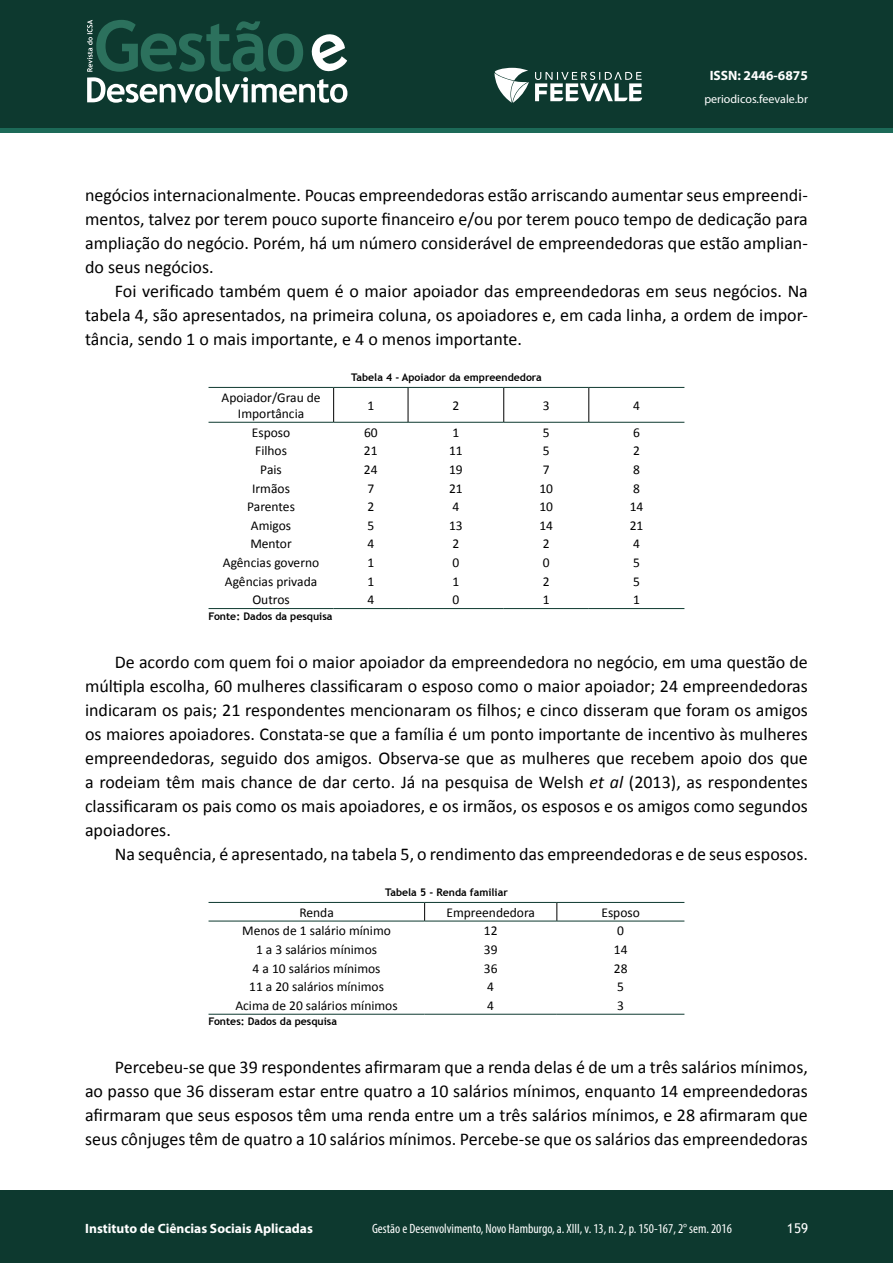
<style>
.page{position:relative;width:893px;height:1263px;background:#fff}
.page>*{position:absolute;margin:0;border:0;box-sizing:border-box;transform-origin:0 0}
.t1{font:18px/24px "Calibri";color:#000;text-align:justify}
.t2{font:13.5px/16.2px "Calibri";color:#000;text-align:center}
.t3{font:condensed 13.5px "Myriad Pro";color:#fff}
.t4{font:700 13.5px "Myriad Pro";color:#fff}
.t5{font:13.5px "Trebuchet MS";color:#fff}
.t6{font:12px "Myriad Pro";color:#fff}
.t7{font:700 10.5px "Trebuchet MS";color:#000}
.s1{font-style:italic}
</style>
<div class="page">
<div style="left:0;top:0;width:893px;height:129px;background:#0d392f"></div>
<svg style="left:87px;top:20px;width:260px;height:83px"></svg>
<div style="left:0;top:1193px;width:893px;height:70px;background:#0d392f"></div>
<div style="left:0;top:1190px;width:893px;height:5px;background:#0d392f"></div>
<hr style="left:0;top:129px;width:893px;height:4px;background:#1c6a58">
<svg style="left:494px;top:68px;width:35px;height:35px"></svg>
<svg style="left:535px;top:72px;width:107px;height:29px"></svg>
<hr style="left:333px;top:388px;width:1px;height:34px;background:#000">
<hr style="left:408px;top:388px;width:1px;height:34px;background:#000">
<hr style="left:503px;top:388px;width:1px;height:34px;background:#000">
<hr style="left:588px;top:388px;width:1px;height:34px;background:#000">
<hr style="left:209px;top:387px;width:125px;height:1px;background:#0d392f">
<hr style="left:334px;top:387px;width:74px;height:1px;background:#0d392f">
<hr style="left:408px;top:387px;width:96px;height:1px;background:#0d392f">
<hr style="left:504px;top:387px;width:85px;height:1px;background:#0d392f">
<hr style="left:589px;top:387px;width:95px;height:1px;background:#0d392f">
<hr style="left:209px;top:422px;width:125px;height:1px;background:#0d392f">
<hr style="left:334px;top:422px;width:74px;height:1px;background:#0d392f">
<hr style="left:408px;top:422px;width:96px;height:1px;background:#0d392f">
<hr style="left:504px;top:422px;width:85px;height:1px;background:#0d392f">
<hr style="left:589px;top:422px;width:95px;height:1px;background:#0d392f">
<hr style="left:209px;top:608px;width:125px;height:1px;background:#0d392f">
<hr style="left:334px;top:608px;width:74px;height:1px;background:#0d392f">
<hr style="left:408px;top:608px;width:96px;height:1px;background:#0d392f">
<hr style="left:504px;top:608px;width:85px;height:1px;background:#0d392f">
<hr style="left:589px;top:608px;width:95px;height:1px;background:#0d392f">
<svg style="left:424px;top:903px;width:1px;height:18px"></svg>
<svg style="left:556px;top:903px;width:1px;height:18px"></svg>
<hr style="left:209px;top:1014px;width:216px;height:1px;background:#0d392f">
<hr style="left:425px;top:1014px;width:132px;height:1px;background:#0d392f">
<hr style="left:557px;top:1014px;width:127px;height:1px;background:#0d392f">
<hr style="left:209px;top:902px;width:216px;height:1px;background:#0d392f">
<hr style="left:425px;top:902px;width:132px;height:1px;background:#0d392f">
<hr style="left:557px;top:902px;width:127px;height:1px;background:#0d392f">
<hr style="left:209px;top:921px;width:216px;height:1px;background:#0d392f">
<hr style="left:425px;top:921px;width:132px;height:1px;background:#0d392f">
<hr style="left:557px;top:921px;width:127px;height:1px;background:#0d392f">
<p class="t4" style="left:710px;top:67px;width:100px">ISSN: 2446-6875</p>
<p class="t6" style="left:704px;top:91px;width:105px">periodicos.feevale.br</p>
<p class="t1" style="left:85px;top:183px;width:724px">negócios internacionalmente. Poucas empreendedoras estão arriscando aumentar seus empreendi&shy;mentos, talvez por terem pouco suporte financeiro e/ou por terem pouco tempo de dedicação para ampliação do negócio. Porém, há um número considerável de empreendedoras que estão amplian&shy;do seus negócios.</p>
<p class="t1" style="left:85px;top:279px;width:724px;text-indent:30px">Foi verificado também quem é o maior apoiador das empreendedoras em seus negócios. Na tabela 4, são apresentados, na primeira coluna, os apoiadores e, em cada linha, a ordem de impor&shy;tância, sendo 1 o mais importante, e 4 o menos importante.</p>
<p class="t7" style="left:351px;top:371px;width:192px">Tabela 4 - Apoiador da empreendedora</p>
<p class="t2" style="left:222px;top:389px;width:101px">Apoiador/Grau de<br>Importância</p>
<p class="t2" style="left:367px;top:397px;width:8px">1</p>
<p class="t2" style="left:452px;top:397px;width:8px">2</p>
<p class="t2" style="left:543px;top:397px;width:8px">3</p>
<p class="t2" style="left:633px;top:397px;width:8px">4</p>
<p class="t2" style="left:252px;top:424px;width:40px">Esposo</p>
<p class="t2" style="left:364px;top:424px;width:15px">60</p>
<p class="t2" style="left:452px;top:424px;width:8px">1</p>
<p class="t2" style="left:543px;top:424px;width:8px">5</p>
<p class="t2" style="left:633px;top:424px;width:8px">6</p>
<p class="t2" style="left:255px;top:443px;width:33px">Filhos</p>
<p class="t2" style="left:364px;top:443px;width:15px">21</p>
<p class="t2" style="left:449px;top:443px;width:15px">11</p>
<p class="t2" style="left:543px;top:443px;width:8px">5</p>
<p class="t2" style="left:633px;top:443px;width:8px">2</p>
<p class="t2" style="left:260px;top:461px;width:23px">Pais</p>
<p class="t2" style="left:364px;top:461px;width:15px">24</p>
<p class="t2" style="left:449px;top:461px;width:15px">19</p>
<p class="t2" style="left:543px;top:461px;width:8px">7</p>
<p class="t2" style="left:633px;top:461px;width:8px">8</p>
<p class="t2" style="left:252px;top:480px;width:39px">Irmãos</p>
<p class="t2" style="left:367px;top:480px;width:8px">7</p>
<p class="t2" style="left:449px;top:480px;width:15px">21</p>
<p class="t2" style="left:539px;top:480px;width:15px">10</p>
<p class="t2" style="left:633px;top:480px;width:8px">8</p>
<p class="t2" style="left:247px;top:499px;width:49px">Parentes</p>
<p class="t2" style="left:367px;top:499px;width:8px">2</p>
<p class="t2" style="left:452px;top:499px;width:8px">4</p>
<p class="t2" style="left:539px;top:499px;width:15px">10</p>
<p class="t2" style="left:630px;top:499px;width:15px">14</p>
<p class="t2" style="left:251px;top:517px;width:42px">Amigos</p>
<p class="t2" style="left:367px;top:517px;width:8px">5</p>
<p class="t2" style="left:449px;top:517px;width:15px">13</p>
<p class="t2" style="left:539px;top:517px;width:15px">14</p>
<p class="t2" style="left:630px;top:517px;width:15px">21</p>
<p class="t2" style="left:250px;top:536px;width:43px">Mentor</p>
<p class="t2" style="left:367px;top:536px;width:8px">4</p>
<p class="t2" style="left:452px;top:536px;width:8px">2</p>
<p class="t2" style="left:543px;top:536px;width:8px">2</p>
<p class="t2" style="left:633px;top:536px;width:8px">4</p>
<p class="t2" style="left:223px;top:554px;width:98px">Agências governo</p>
<p class="t2" style="left:367px;top:554px;width:8px">1</p>
<p class="t2" style="left:452px;top:554px;width:8px">0</p>
<p class="t2" style="left:543px;top:554px;width:8px">0</p>
<p class="t2" style="left:633px;top:554px;width:8px">5</p>
<p class="t2" style="left:225px;top:573px;width:94px">Agências privada</p>
<p class="t2" style="left:367px;top:573px;width:8px">1</p>
<p class="t2" style="left:452px;top:573px;width:8px">1</p>
<p class="t2" style="left:543px;top:573px;width:8px">2</p>
<p class="t2" style="left:633px;top:573px;width:8px">5</p>
<p class="t2" style="left:252px;top:592px;width:39px">Outros</p>
<p class="t2" style="left:367px;top:592px;width:8px">4</p>
<p class="t2" style="left:452px;top:592px;width:8px">0</p>
<p class="t2" style="left:543px;top:592px;width:8px">1</p>
<p class="t2" style="left:633px;top:592px;width:8px">1</p>
<p class="t7" style="left:208px;top:609px;width:126px">Fonte: Dados da pesquisa</p>
<p class="t1" style="left:85px;top:650px;width:724px;text-indent:30px">De acordo com quem foi o maior apoiador da empreendedora no negócio, em uma questão de múltipla escolha, 60 mulheres classificaram o esposo como o maior apoiador; 24 empreendedoras indicaram os pais; 21 respondentes mencionaram os filhos; e cinco disseram que foram os amigos os maiores apoiadores. Constata-se que a família é um ponto importante de incentivo às mulheres empreendedoras, seguido dos amigos. Observa-se que as mulheres que recebem apoio dos que a rodeiam têm mais chance de dar certo. Já na pesquisa de Welsh <span class="s1">et al</span> (2013), as respondentes classificaram os pais como os mais apoiadores, e os irmãos, os esposos e os amigos como segundos apoiadores.</p>
<p class="t1" style="left:115px;top:842px;width:695px">Na sequência, é apresentado, na tabela 5, o rendimento das empreendedoras e de seus esposos.</p>
<p class="t7" style="left:385px;top:886px;width:124px">Tabela 5 - Renda familiar</p>
<p class="t2" style="left:299px;top:904px;width:36px">Renda</p>
<p class="t2" style="left:446px;top:904px;width:90px">Empreendedora</p>
<p class="t2" style="left:601px;top:904px;width:40px">Esposo</p>
<p class="t2" style="left:242px;top:923px;width:150px">Menos de 1 salário mínimo</p>
<p class="t2" style="left:484px;top:923px;width:15px">12</p>
<p class="t2" style="left:617px;top:923px;width:8px">0</p>
<p class="t2" style="left:256px;top:941px;width:123px">1 a 3 salários mínimos</p>
<p class="t2" style="left:484px;top:941px;width:15px">39</p>
<p class="t2" style="left:614px;top:941px;width:15px">14</p>
<p class="t2" style="left:253px;top:960px;width:129px">4 a 10 salários mínimos</p>
<p class="t2" style="left:484px;top:960px;width:15px">36</p>
<p class="t2" style="left:614px;top:960px;width:15px">28</p>
<p class="t2" style="left:249px;top:979px;width:136px">11 a 20 salários mínimos</p>
<p class="t2" style="left:487px;top:979px;width:8px">4</p>
<p class="t2" style="left:617px;top:979px;width:8px">5</p>
<p class="t2" style="left:235px;top:997px;width:164px">Acima de 20 salários mínimos</p>
<p class="t2" style="left:487px;top:997px;width:8px">4</p>
<p class="t2" style="left:617px;top:997px;width:8px">3</p>
<p class="t7" style="left:208px;top:1015px;width:130px">Fontes: Dados da pesquisa</p>
<p class="t1" style="left:85px;top:1055px;width:724px;text-indent:30px">Percebeu-se que 39 respondentes afirmaram que a renda delas é de um a três salários mínimos, ao passo que 36 disseram estar entre quatro a 10 salários mínimos, enquanto 14 empreendedoras afirmaram que seus esposos têm uma renda entre um a três salários mínimos, e 28 afirmaram que seus cônjuges têm de quatro a 10 salários mínimos. Percebe-se que os salários das empreendedoras</p>
<p class="t4" style="left:85px;top:1220px;width:229px">Instituto de Ciências Sociais Aplicadas</p>
<p class="t3" style="left:372px;top:1220px;width:361px">Gestão e Desenvolvimento, Novo Hamburgo, a. XIII, v. 13, n. 2, p. 150-167, 2° sem. 2016</p>
<p class="t5" style="left:787px;top:1220px;width:23px">159</p>
</div>
